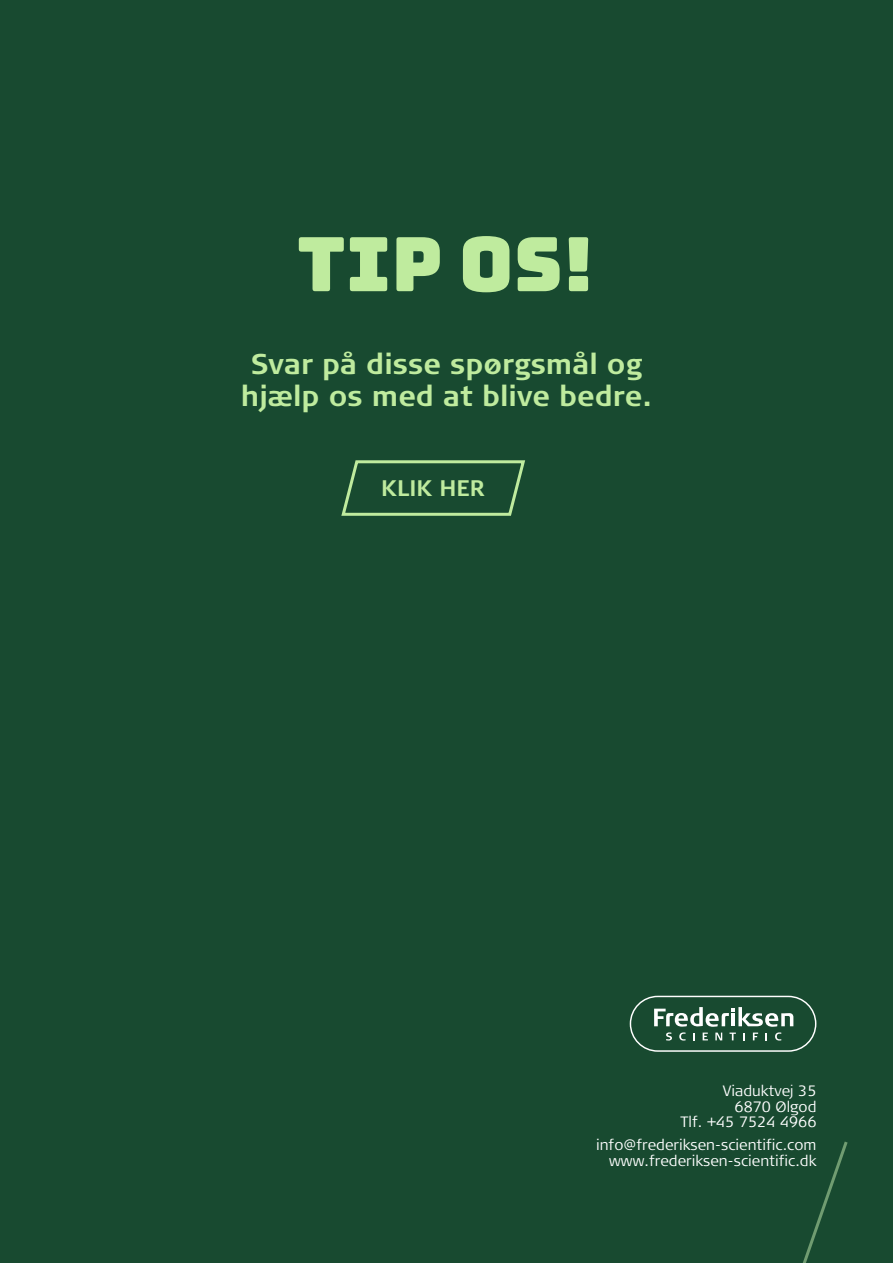
<style>
.page{position:relative;width:893px;height:1263px;background:#184a30}
.page>*{position:absolute;margin:0;border:0;box-sizing:border-box;transform-origin:0 0}
.OVERSKRIFT{font:75px "Bungee";color:#bfeb9e}
.OVERSKRIFT-2{font:700 28.5px/31.5px "Signa Column";color:#bfeb9e;text-align:center}
.OVERSKRIFT-3{font:700 22.5px "Signa Column";color:#bfeb9e}
.t1{font:300 15px "Signa Column";color:#fff}
</style>
<div class="page">
<svg style="left:803px;top:1141px;width:45px;height:122px"></svg>
<svg style="left:654px;top:1007px;width:139px;height:33px"></svg>
<div style="left:630px;top:996px;width:186px;height:56px;border:1px solid #fff;border-radius:27px"></div>
<svg style="left:341px;top:460px;width:185px;height:56px"></svg>
<p class="OVERSKRIFT" style="left:297px;top:221px;width:299px">TIP OS!</p>
<p class="OVERSKRIFT-2" style="left:241px;top:348px;width:412px">Svar på disse spørgsmål og hjælp os med at blive bedre.</p>
<p class="OVERSKRIFT-3" style="left:381px;top:475px;width:106px">KLIK HER</p>
<p class="t1" style="left:723px;top:1082px;width:95px">Viaduktvej 35</p>
<p class="t1" style="left:735px;top:1098px;width:83px">6870 Ølgod</p>
<p class="t1" style="left:681px;top:1113px;width:137px">Tlf. +45 7524 4966</p>
<p class="t1" style="left:596px;top:1136px;width:222px">info@frederiksen-scientific.com</p>
<p class="t1" style="left:609px;top:1152px;width:209px">www.frederiksen-scientific.dk</p>
</div>
